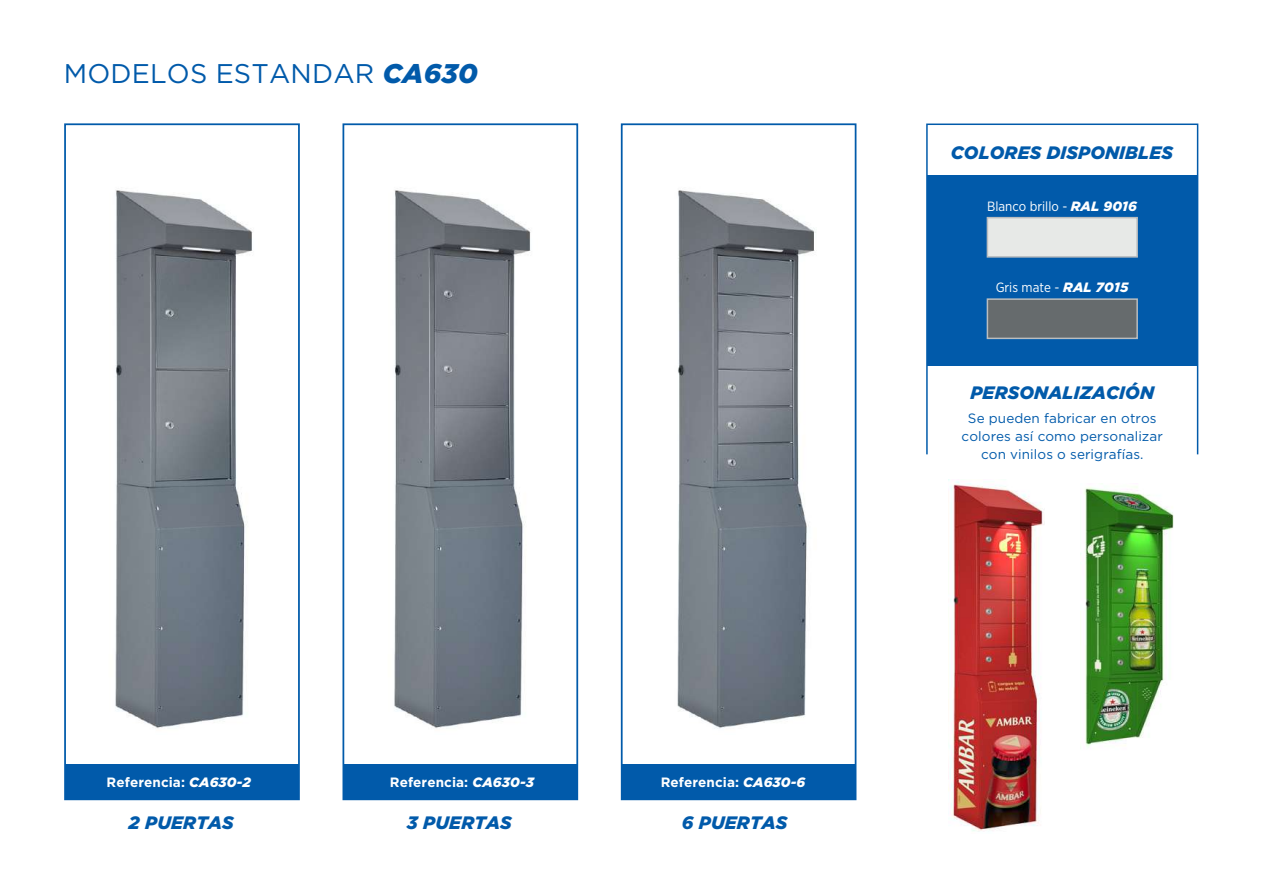
<style>
.page{position:relative;width:1263px;height:893px;background:#fff}
.page>*{position:absolute;margin:0;border:0;box-sizing:border-box;transform-origin:0 0}
.t1{font:27px "Gotham";letter-spacing:.005em;color:#015aaa}
.t2{font:italic 900 18px "Gotham";letter-spacing:.005em;color:#015aaa}
.t3{font:13.5px/18px "Gotham";letter-spacing:.005em;color:#015aaa;text-align:center}
.t4{font:700 13.5px "Gotham";letter-spacing:.005em;color:#fff}
.t5{font:13.35px "Gotham Narrow";color:#fff}
.s1{font-weight:900;font-style:italic}
.s2{font-family:"Gotham";font-weight:900;font-style:italic;font-size:13.5px}
</style>
<div class="page">
<img style="left:115px;top:190px;width:138px;height:538px">
<div style="left:64px;top:123px;width:236px;height:677px;border:2px solid #015aaa"></div>
<div style="left:65px;top:764px;width:234px;height:35px;background:#015aaa"></div>
<img style="left:394px;top:190px;width:137px;height:539px">
<div style="left:342px;top:123px;width:236px;height:677px;border:2px solid #015aaa"></div>
<div style="left:343px;top:764px;width:234px;height:35px;background:#015aaa"></div>
<img style="left:677px;top:190px;width:139px;height:539px">
<div style="left:621px;top:123px;width:235px;height:677px;border:2px solid #015aaa"></div>
<div style="left:622px;top:764px;width:234px;height:35px;background:#015aaa"></div>
<div style="left:927px;top:175px;width:270px;height:190px;background:#015aaa"></div>
<div style="left:926px;top:124px;width:272px;height:331px;border:2px solid #015aaa"></div>
<img style="left:950px;top:481px;width:95px;height:351px">
<img style="left:1080px;top:486px;width:94px;height:263px">
<div style="left:987px;top:217px;width:151px;height:41px;background:#e7e9e7;border:2px solid #babdbf"></div>
<div style="left:987px;top:298px;width:151px;height:41px;background:#666b6d;border:2px solid #babdbf"></div>
<h1 class="t1" style="left:64px;top:56px;width:415px">MODELOS ESTANDAR <span class="s1">CA630</span></h1>
<p class="t4" style="left:107px;top:773px;width:146px">Referencia: <span class="s1">CA630-2</span></p>
<h2 class="t2" style="left:129px;top:812px;width:107px">2 PUERTAS</h2>
<p class="t4" style="left:390px;top:773px;width:146px">Referencia: <span class="s1">CA630-3</span></p>
<h2 class="t2" style="left:407px;top:812px;width:106px">3 PUERTAS</h2>
<p class="t4" style="left:661px;top:773px;width:146px">Referencia: <span class="s1">CA630-6</span></p>
<h2 class="t2" style="left:682px;top:812px;width:107px">6 PUERTAS</h2>
<h2 class="t2" style="left:951px;top:142px;width:224px">COLORES DISPONIBLES</h2>
<p class="t5" style="left:987px;top:198px;width:151px">Blanco brillo - <span class="s2">RAL 9016</span></p>
<p class="t5" style="left:996px;top:279px;width:134px">Gris mate - <span class="s2">RAL 7015</span></p>
<h2 class="t2" style="left:970px;top:382px;width:185px">PERSONALIZACIÓN</h2>
<p class="t3" style="left:962px;top:408px;width:203px">Se pueden fabricar en otros colores así como personalizar con vinilos o serigrafías.</p>
</div>
